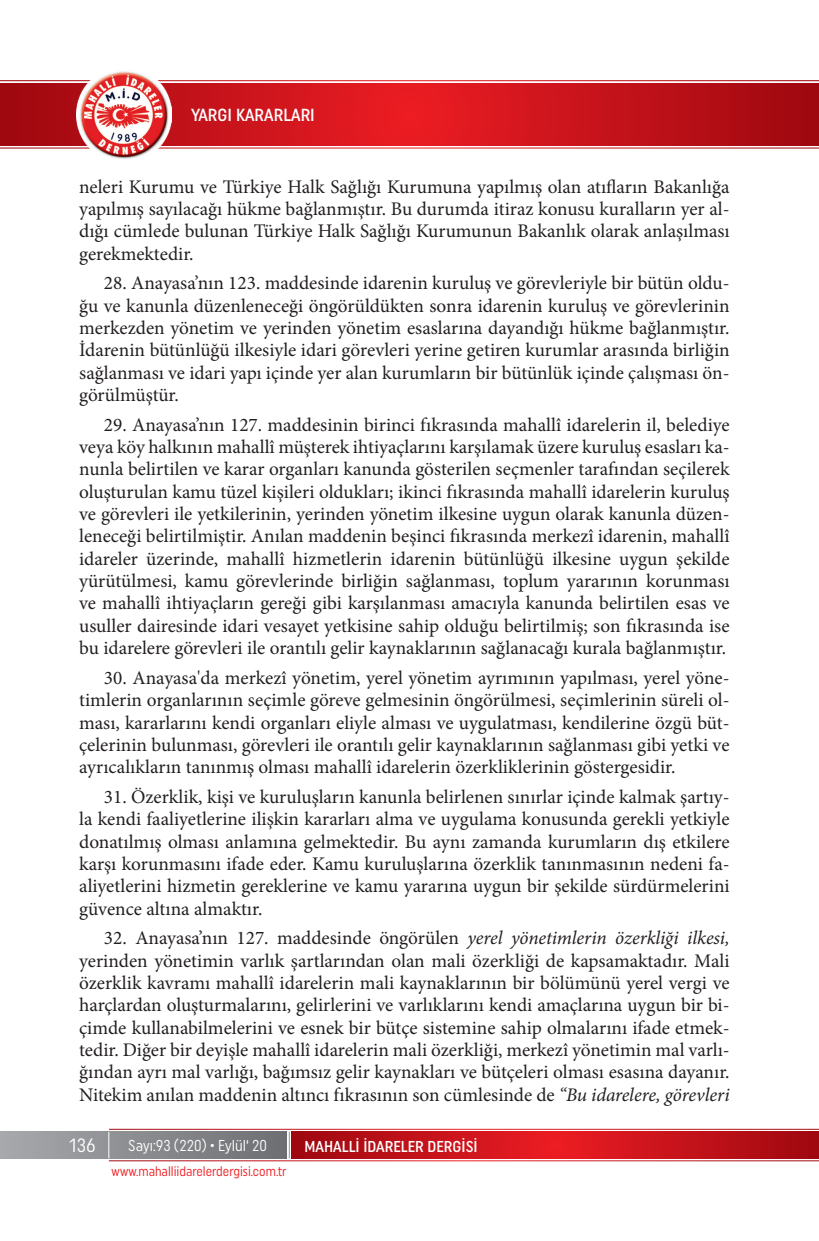
<style>
.page{position:relative;width:819px;height:1241px;background:#fff}
.page>*{position:absolute;margin:0;border:0;box-sizing:border-box;transform-origin:0 0}
.t1{font:19.25px/22.2px "Minion Pro";color:#231f20;text-align:justify}
.t2{font:19.25px "Uniform Condensed";color:#fff}
.t3{font:500 17.5px "Uniform Condensed";color:#fff}
.t4{font:500 15.75px "Uniform Condensed";color:#fff}
.t5{font:15.75px "Uniform Condensed";color:#fff;scale:.95 1}
.t6{font:13.83px "Uniform Condensed";color:#ee1d23;scale:.92 1}
.s1{font-style:italic}
</style>
<div class="page">
<svg style="left:0;top:83px;width:819px;height:62px;background:#c6121a"></svg>
<img style="left:76px;top:71px;width:96px;height:88px">
<div style="left:0;top:1131px;width:287px;height:27px;background:linear-gradient(to right,#a7a9ac,#6d6f71)"></div>
<svg style="left:292px;top:1131px;width:527px;height:27px;background:#c41219"></svg>
<svg style="left:289px;top:1131px;width:1px;height:27px"></svg>
<svg style="left:108px;top:1131px;width:1px;height:27px"></svg>
<p class="t3" style="left:191px;top:105px;width:125px">YARGI KARARLARI</p>
<p class="t1" style="left:79px;top:175px;width:652px">neleri Kurumu ve Türkiye Halk Sağlığı Kurumuna yapılmış olan atıfların Bakanlığa yapılmış sayılacağı hükme bağlanmıştır. Bu durumda itiraz konusu kuralların yer al&shy;dığı cümlede bulunan Türkiye Halk Sağlığı Kurumunun Bakanlık olarak anlaşılması gerekmektedir.</p>
<p class="t1" style="left:79px;top:272px;width:652px;text-indent:25px">28. Anayasa’nın 123. maddesinde idarenin kuruluş ve görevleriyle bir bütün oldu&shy;ğu ve kanunla düzenleneceği öngörüldükten sonra idarenin kuruluş ve görevlerinin merkezden yönetim ve yerinden yönetim esaslarına dayandığı hükme bağlanmıştır.<br>İdarenin bütünlüğü ilkesiyle idari görevleri yerine getiren kurumlar arasında birliğin sağlanması ve idari yapı içinde yer alan kurumların bir bütünlük içinde çalışması ön&shy;görülmüştür.</p>
<p class="t1" style="left:79px;top:413px;width:652px;text-indent:25px">29. Anayasa’nın 127. maddesinin birinci fıkrasında mahallî idarelerin il, belediye veya köy halkının mahallî müşterek ihtiyaçlarını karşılamak üzere kuruluş esasları ka&shy;nunla belirtilen ve karar organları kanunda gösterilen seçmenler tarafından seçilerek oluşturulan kamu tüzel kişileri oldukları; ikinci fıkrasında mahallî idarelerin kuruluş ve görevleri ile yetkilerinin, yerinden yönetim ilkesine uygun olarak kanunla düzen&shy;leneceği belirtilmiştir. Anılan maddenin beşinci fıkrasında merkezî idarenin, mahallî idareler üzerinde, mahallî hizmetlerin idarenin bütünlüğü ilkesine uygun şekilde yürütülmesi, kamu görevlerinde birliğin sağlanması, toplum yararının korunması ve mahallî ihtiyaçların gereği gibi karşılanması amacıyla kanunda belirtilen esas ve usuller dairesinde idari vesayet yetkisine sahip olduğu belirtilmiş; son fıkrasında ise bu idarelere görevleri ile orantılı gelir kaynaklarının sağlanacağı kurala bağlanmıştır.</p>
<p class="t1" style="left:79px;top:666px;width:652px;text-indent:25px">30. Anayasa'da merkezî yönetim, yerel yönetim ayrımının yapılması, yerel yöne&shy;timlerin organlarının seçimle göreve gelmesinin öngörülmesi, seçimlerinin süreli ol&shy;ması, kararlarını kendi organları eliyle alması ve uygulatması, kendilerine özgü büt&shy;çelerinin bulunması, görevleri ile orantılı gelir kaynaklarının sağlanması gibi yetki ve ayrıcalıkların tanınmış olması mahallî idarelerin özerkliklerinin göstergesidir.</p>
<p class="t1" style="left:79px;top:785px;width:652px;text-indent:25px">31. Özerklik, kişi ve kuruluşların kanunla belirlenen sınırlar içinde kalmak şartıy&shy;la kendi faaliyetlerine ilişkin kararları alma ve uygulama konusunda gerekli yetkiyle donatılmış olması anlamına gelmektedir. Bu aynı zamanda kurumların dış etkilere karşı korunmasını ifade eder. Kamu kuruluşlarına özerklik tanınmasının nedeni fa&shy;aliyetlerini hizmetin gereklerine ve kamu yararına uygun bir şekilde sürdürmelerini güvence altına almaktır.</p>
<p class="t1" style="left:79px;top:927px;width:652px;text-indent:25px">32. Anayasa’nın 127. maddesinde öngörülen <span class="s1">yerel yönetimlerin özerkliği ilkesi, </span>yerinden yönetimin varlık şartlarından olan mali özerkliği de kapsamaktadır. Mali özerklik kavramı mahallî idarelerin mali kaynaklarının bir bölümünü yerel vergi ve harçlardan oluşturmalarını, gelirlerini ve varlıklarını kendi amaçlarına uygun bir bi&shy;çimde kullanabilmelerini ve esnek bir bütçe sistemine sahip olmalarını ifade etmek&shy;tedir. Diğer bir deyişle mahallî idarelerin mali özerkliği, merkezî yönetimin mal varlı&shy;ğından ayrı mal varlığı, bağımsız gelir kaynakları ve bütçeleri olması esasına dayanır.<br>Nitekim anılan maddenin altıncı fıkrasının son cümlesinde de <span class="s1">“Bu idarelere, görevleri</span></p>
<p class="t2" style="left:69px;top:1133px;width:28px">136</p>
<p class="t5" style="left:128px;top:1136px;width:148px">Sayı:93 (220) • Eylül‘ 20</p>
<p class="t4" style="left:304px;top:1136px;width:175px">MAHALLİ İDARELER DERGİSİ</p>
<p class="t6" style="left:111px;top:1162px;width:192px">www.mahalliidarelerdergisi.com.tr</p>
</div>
